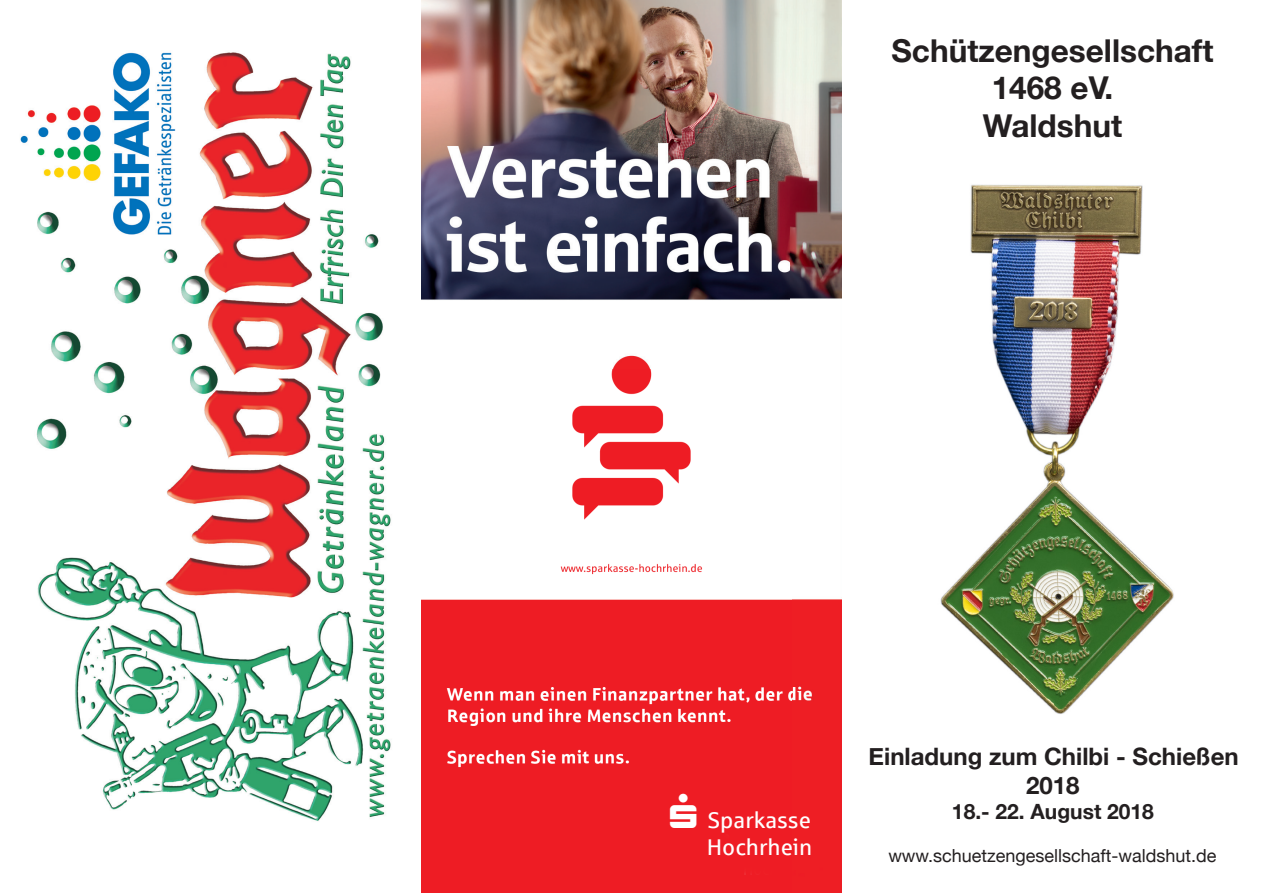
<style>
.page{position:relative;width:1263px;height:893px;background:#fff}
.page>*{position:absolute;margin:0;border:0;box-sizing:border-box;transform-origin:0 0}
.t1{font:700 31.5px "Helvetica Neue";color:#231f20}
.t2{font:700 24px "Helvetica Neue";color:#231f20}
.t3{font:22.65px/27.3px "Sparkasse Rg";color:#fff}
.t4{font:700 21px "Helvetica Neue";color:#231f20}
.t5{font:18px "Helvetica Neue";color:#231f20}
</style>
<div class="page">
<img style="left:20px;top:52px;width:371px;height:769px">
<img style="left:421px;top:0;width:421px;height:893px">
<img style="left:940px;top:184px;width:234px;height:530px">
<svg style="left:670px;top:793px;width:26px;height:35px"></svg>
<p class="t1" style="left:891px;top:26px;width:323px">Schützengesellschaft</p>
<p class="t1" style="left:992px;top:63px;width:123px">1468 eV.</p>
<p class="t1" style="left:983px;top:101px;width:141px">Waldshut</p>
<p class="t3" style="left:707px;top:806px;width:107px">Sparkasse<br>Hochrhein</p>
<p class="t2" style="left:869px;top:738px;width:372px">Einladung zum Chilbi - Schießen</p>
<p class="t2" style="left:1026px;top:767px;width:55px">2018</p>
<p class="t4" style="left:952px;top:795px;width:203px">18.- 22. August 2018</p>
<p class="t5" style="left:888px;top:842px;width:330px">www.schuetzengesellschaft-waldshut.de</p>
</div>
